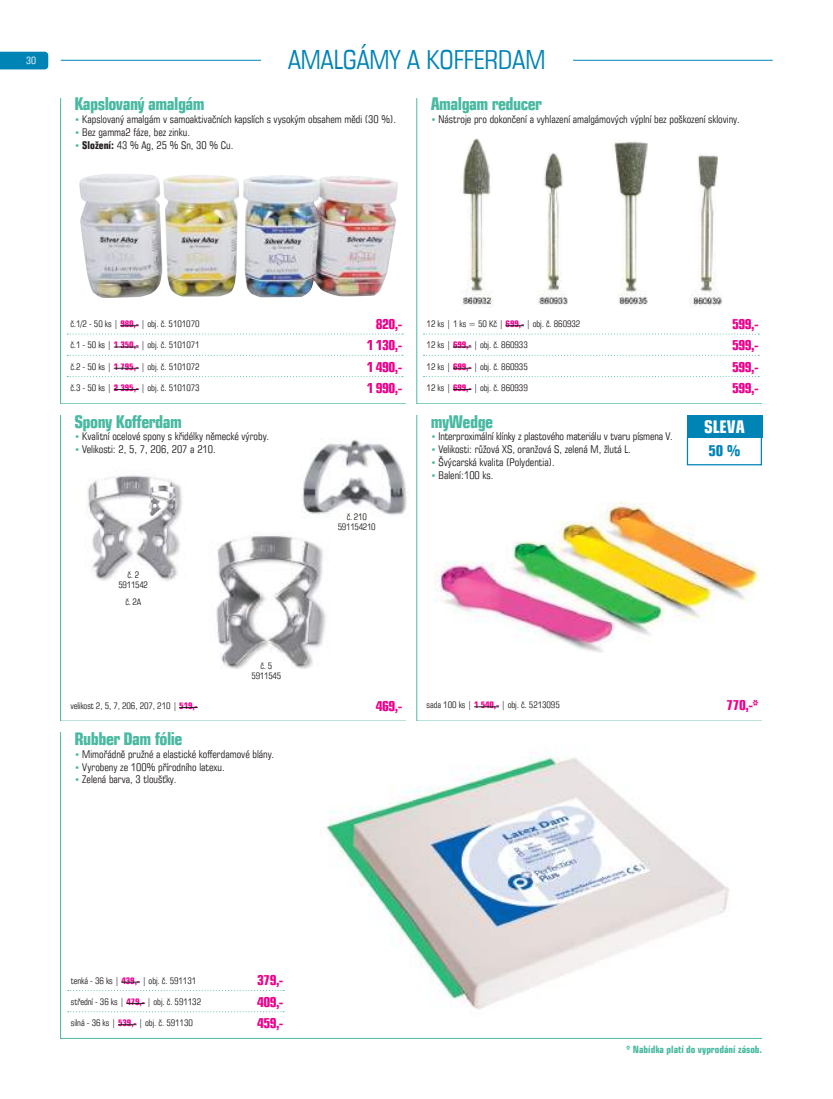
<style>
.page{position:relative;width:833px;height:1099px;background:#fff}
.page>*{position:absolute;margin:0;border:0;box-sizing:border-box;transform-origin:0 0}
.t1{font:condensed 26.25px "Square 721 AT";color:#0084b6}
.t2{font:700 condensed 17.5px "Square 721 AT";letter-spacing:-.03em;color:#4ab9a1}
.t3{font:700 condensed 17.5px "Square 721 AT";color:#fff}
.t4{font:700 condensed 15px "Square 721 AT";color:#0084b6}
.t5{font:700 condensed 13.75px/21.2px "Square 721 AT";letter-spacing:-.04em;color:#ee008c;text-align:justify}
.t6{font:condensed 10.62px "Square 721 AT";color:#241f1f}
.t7{font:700 condensed 10px "Square 721 AT";color:#4ab9a1}
.t8{font:condensed 10px "Square 721 AT";color:#fff}
.t9{font:condensed 9px "Square 721 AT";letter-spacing:-.01em;color:#241f1f}
.t10{font:condensed 8.88px/10.8px "Square 721 AT";letter-spacing:-.03em;color:#241f1f;text-align:center}
.s1{font-weight:700;font-size:9.38px;color:#4ab9a1}
.s2{font-weight:700}
.s3{font-weight:700;color:#ee008c}
</style>
<div class="page">
<svg style="left:0;top:52px;width:48px;height:17px"></svg>
<hr style="left:61px;top:60px;width:711px;height:1px;background:#0084b6">
<div style="left:261px;top:46px;width:312px;height:27px;background:#fff"></div>
<div style="left:687px;top:415px;width:75px;height:22px;background:#0084b6"></div>
<div style="left:687px;top:436px;width:75px;height:29px;border:1px solid #0084b6"></div>
<svg style="left:114px;top:389px;width:25px;height:1px"></svg>
<svg style="left:120px;top:325px;width:19px;height:1px"></svg>
<svg style="left:67px;top:333px;width:336px;height:1px"></svg>
<svg style="left:114px;top:347px;width:25px;height:1px"></svg>
<svg style="left:114px;top:368px;width:25px;height:1px"></svg>
<svg style="left:67px;top:355px;width:336px;height:1px"></svg>
<svg style="left:67px;top:376px;width:336px;height:1px"></svg>
<svg style="left:453px;top:389px;width:18px;height:1px"></svg>
<svg style="left:505px;top:325px;width:19px;height:1px"></svg>
<svg style="left:423px;top:333px;width:336px;height:1px"></svg>
<svg style="left:453px;top:347px;width:18px;height:1px"></svg>
<svg style="left:453px;top:368px;width:18px;height:1px"></svg>
<svg style="left:423px;top:355px;width:336px;height:1px"></svg>
<svg style="left:423px;top:376px;width:336px;height:1px"></svg>
<svg style="left:179px;top:707px;width:19px;height:1px"></svg>
<svg style="left:474px;top:706px;width:25px;height:1px"></svg>
<svg style="left:121px;top:981px;width:19px;height:1px"></svg>
<svg style="left:68px;top:990px;width:216px;height:1px"></svg>
<svg style="left:126px;top:1003px;width:19px;height:1px"></svg>
<svg style="left:118px;top:1024px;width:18px;height:1px"></svg>
<svg style="left:68px;top:1011px;width:216px;height:1px"></svg>
<img style="left:79px;top:174px;width:319px;height:124px">
<img style="left:462px;top:138px;width:261px;height:170px">
<img style="left:302px;top:439px;width:105px;height:78px">
<img style="left:87px;top:475px;width:95px;height:106px">
<img style="left:216px;top:536px;width:110px;height:132px">
<img style="left:149px;top:485px;width:28px;height:31px">
<img style="left:435px;top:502px;width:325px;height:150px">
<img style="left:326px;top:752px;width:404px;height:257px">
<p class="t8" style="left:26px;top:55px;width:11px">30</p>
<h1 class="t1" style="left:288px;top:44px;width:259px">AMALGÁMY A KOFFERDAM</h1>
<h2 class="t2" style="left:74px;top:93px;width:132px">Kapslovaný amalgám</h2>
<p class="t6" style="left:74px;top:113px;width:323px"><span class="s1">•</span> Kapslovaný amalgám v samoaktivačních kapslích s vysokým obsahem mědi (30 %).</p>
<p class="t6" style="left:74px;top:126px;width:117px"><span class="s1">•</span> Bez gamma2 fáze, bez zinku.</p>
<p class="t6" style="left:74px;top:138px;width:160px"><span class="s1">•</span> <span class="s2">Složení:</span> 43 % Ag, 25 % Sn, 30 % Cu.</p>
<h2 class="t2" style="left:431px;top:93px;width:113px">Amalgam reducer</h2>
<p class="t6" style="left:431px;top:113px;width:310px"><span class="s1">•</span> Nástroje pro dokončení a vyhlazení amalgámových výplní bez poškození skloviny.</p>
<p class="t9" style="left:70px;top:318px;width:131px">č.1/2 - 50 ks | <span class="s3">980,-</span> | obj. č. 5101070</p>
<p class="t5" style="left:376px;top:313px;width:28px">820,-</p>
<p class="t9" style="left:70px;top:340px;width:131px">č.1 - 50 ks | <span class="s3">1 350,-</span> | obj. č. 5101071</p>
<p class="t9" style="left:70px;top:361px;width:131px">č.2 - 50 ks | <span class="s3">1 795,-</span> | obj. č. 5101072</p>
<p class="t5" style="left:367px;top:334px;width:37px">1 130,- 1 490,- 1 990,-</p>
<p class="t9" style="left:70px;top:382px;width:131px">č.3 - 50 ks | <span class="s3">2 395,-</span> | obj. č. 5101073</p>
<h2 class="t2" style="left:74px;top:410px;width:109px">Spony Kofferdam</h2>
<p class="t6" style="left:74px;top:430px;width:196px"><span class="s1">•</span> Kvalitní ocelové spony s křidélky německé výroby.</p>
<p class="t6" style="left:74px;top:443px;width:143px"><span class="s1">•</span> Velikosti: 2, 5, 7, 206, 207 a 210.</p>
<p class="t10" style="left:118px;top:569px;width:31px">č. 2<br>5911542</p>
<p class="t10" style="left:125px;top:596px;width:17px">č. 2A</p>
<p class="t10" style="left:251px;top:660px;width:31px">č. 5<br>5911545</p>
<p class="t10" style="left:338px;top:511px;width:40px">č. 210<br>591154210</p>
<p class="t9" style="left:426px;top:318px;width:155px">12 ks | 1 ks = 50 Kč | <span class="s3">699,-</span> | obj. č. 860932</p>
<p class="t5" style="left:732px;top:313px;width:28px">599,-</p>
<p class="t9" style="left:426px;top:340px;width:103px">12 ks | <span class="s3">699,-</span> | obj. č. 860933</p>
<p class="t9" style="left:426px;top:361px;width:103px">12 ks | <span class="s3">699,-</span> | obj. č. 860935</p>
<p class="t5" style="left:732px;top:334px;width:28px">599,- 599,- 599,-</p>
<p class="t9" style="left:426px;top:382px;width:103px">12 ks | <span class="s3">699,-</span> | obj. č. 860939</p>
<h2 class="t2" style="left:431px;top:410px;width:64px">myWedge</h2>
<p class="t6" style="left:431px;top:430px;width:243px"><span class="s1">•</span> Interproximální klínky z plastového materiálu v tvaru písmena V.</p>
<p class="t6" style="left:431px;top:443px;width:202px"><span class="s1">•</span> Velikosti: růžová XS, oranžová S, zelená M, žlutá L.</p>
<p class="t6" style="left:431px;top:455px;width:126px"><span class="s1">•</span> Švýcarská kvalita (Polydentia).</p>
<p class="t6" style="left:431px;top:468px;width:64px"><span class="s1">•</span> Balení:100 ks.</p>
<h2 class="t3" style="left:704px;top:415px;width:42px">SLEVA</h2>
<h3 class="t4" style="left:708px;top:441px;width:33px">50 %</h3>
<p class="t9" style="left:70px;top:700px;width:129px">velikost 2, 5, 7, 206, 207, 210 | <span class="s3">519,-</span></p>
<p class="t5" style="left:376px;top:695px;width:28px">469,-</p>
<p class="t9" style="left:426px;top:699px;width:135px">sada 100 ks | <span class="s3">1 540,-</span> | obj. č. 5213095</p>
<p class="t5" style="left:726px;top:694px;width:34px">770,-*</p>
<h2 class="t2" style="left:74px;top:728px;width:110px">Rubber Dam fólie</h2>
<p class="t6" style="left:74px;top:747px;width:201px"><span class="s1">•</span> Mimořádně pružné a elastické kofferdamové blány.</p>
<p class="t6" style="left:74px;top:760px;width:152px"><span class="s1">•</span> Vyrobeny ze 100% přírodního latexu.</p>
<p class="t6" style="left:74px;top:773px;width:103px"><span class="s1">•</span> Zelená barva, 3 tloušťky.</p>
<p class="t9" style="left:71px;top:974px;width:127px">tenká - 36 ks | <span class="s3">439,-</span> | obj. č. 591131</p>
<p class="t5" style="left:257px;top:969px;width:28px">379,-</p>
<p class="t9" style="left:71px;top:996px;width:132px">střední - 36 ks | <span class="s3">479,-</span> | obj. č. 591132</p>
<p class="t9" style="left:71px;top:1017px;width:123px">silná - 36 ks | <span class="s3">539,-</span> | obj. č. 591130</p>
<p class="t5" style="left:257px;top:990px;width:28px">409,-<br>459,-</p>
<p class="t7" style="left:626px;top:1043px;width:137px">* Nabídka platí do vyprodání zásob.</p>
</div>
